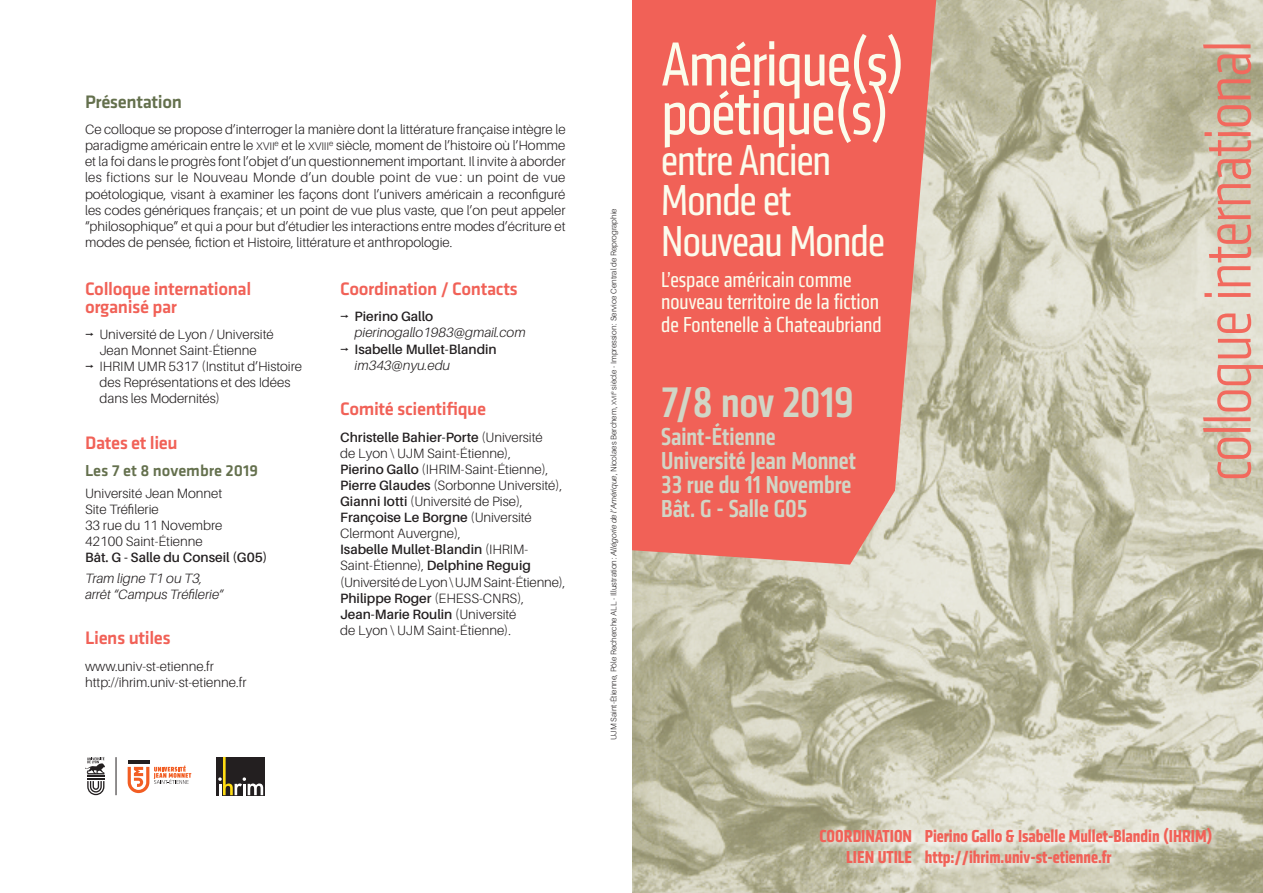
<style>
.page{position:relative;width:1263px;height:893px;background:#fff}
.page>*{position:absolute;margin:0;border:0;box-sizing:border-box;transform-origin:0 0}
.t1{font:300 condensed 68.4px "Klavika";letter-spacing:-.02em;color:#f2695d}
.t2{font:condensed 64.5px/48.8px "Klavika";letter-spacing:-.02em;color:#fbfcec}
.t3{font:condensed 45px/40.5px "Klavika";letter-spacing:-.02em;color:#fbfcec}
.t4{font:500 condensed 44.4px "Klavika";color:#d1d6c6}
.t5{font:500 condensed 25.5px "Klavika";color:#d1d6c6}
.t6{font:condensed 22.5px/22.5px "Klavika";color:#fbfcec}
.seance{font:500 18.75px "Klavika";letter-spacing:-.02em;color:#f16157}
.seance-2{font:500 18.75px "Klavika";letter-spacing:-.02em;color:#64704d}
.t7{font:700 condensed 18px "Klavika";color:#f16157}
.texte_courant{font:500 16.5px "Klavika";color:#64704d}
.texte_courant-2{font:300 13.5px/16px "Aileron";color:#231f20}
.resume{font:300 13.5px/16px "Aileron";color:#231f20;text-align:justify}
.texte_courant-3{font:600 13.5px/16px "Aileron";color:#231f20}
.texte_courant-4{font:italic 300 13.5px/16px "Aileron";color:#231f20}
.t8{font:300 8.1px "Aileron";color:#231f20}
.s1{font-size:10.95px}
.s2{font-family:"Interstate"}
.s3{font-weight:600}
.s4{font-family:"Interstate";font-style:normal}
.s5{font-weight:600;font-style:normal}
.s6{font-family:"Interstate";font-weight:300}
.s7{font-weight:300;font-style:italic}
.s8{font-weight:300}
.s9{font-style:italic}
.s10{font-size:6.75px}
</style>
<div class="page">
<img style="left:632px;top:0;width:631px;height:893px">
<svg style="left:632px;top:0;width:304px;height:565px;background:#ee6b60"></svg>
<div style="left:819px;top:826px;width:400px;height:48px;background:#fff;opacity:.75"></div>
<svg style="left:85px;top:757px;width:20px;height:38px"></svg>
<hr style="left:116px;top:757px;width:1px;height:38px;background:#231f20">
<hr style="left:128px;top:761px;width:21px;height:3px;background:#231f20">
<svg style="left:128px;top:766px;width:63px;height:27px"></svg>
<svg style="left:217px;top:757px;width:48px;height:38px"></svg>
<svg style="left:218px;top:757px;width:45px;height:38px;background:#524c3c"></svg>
<p class="seance-2" style="left:85px;top:89px;width:98px">Présentation</p>
<p class="resume" style="left:85px;top:122px;width:482px">Ce colloque se propose d’interroger la manière dont la littérature française intègre le paradigme américain entre le <span class="s1">XVII</span><sup>e</sup> et le <span class="s1">XVIII</span><sup>e</sup> siècle, moment de l’histoire où l’Homme et la foi dans le progrès font l’objet d’un questionnement important. Il invite à aborder les fictions sur le Nouveau Monde d’un double point de vue : un point de vue poétologique, visant à examiner les façons dont l’univers américain a reconfiguré les codes génériques français ; et un point de vue plus vaste, que l’on peut appeler “philosophique” et qui a pour but d’étudier les interactions entre modes d’écriture et modes de pensée, fiction et Histoire, littérature et anthropologie.</p>
<p class="seance" style="left:85px;top:276px;width:168px">Colloque international</p>
<p class="seance" style="left:85px;top:294px;width:94px">organisé par</p>
<p class="texte_courant-2" style="left:85px;top:327px;width:190px;text-align:center"><span class="s2">¬</span> Université de Lyon / Université<br>Jean Monnet Saint-Étienne</p>
<p class="texte_courant-2" style="left:99px;top:359px;width:204px;text-indent:-14px"><span class="s2">¬</span> IHRIM UMR 5317 (Institut d’Histoire des Représentations et des Idées dans les Modernités)</p>
<p class="seance" style="left:85px;top:430px;width:94px">Dates et lieu</p>
<p class="texte_courant" style="left:85px;top:459px;width:174px">Les 7 et 8 novembre 2019</p>
<p class="texte_courant-2" style="left:85px;top:485px;width:184px">Université Jean Monnet<br>Site Tréfilerie<br>33 rue du 11 Novembre<br>42100 Saint-Étienne<br><span class="s3">Bât. G - Salle du Conseil (G05)</span></p>
<p class="texte_courant-4" style="left:85px;top:570px;width:140px">Tram ligne T1 ou T3, arrêt “Campus Tréfilerie”</p>
<p class="seance" style="left:85px;top:625px;width:87px">Liens utiles</p>
<p class="texte_courant-2" style="left:85px;top:658px;width:163px">www.univ-st-etienne.fr http://ihrim.univ-st-etienne.fr</p>
<p class="seance" style="left:340px;top:276px;width:179px">Coordination / Contacts</p>
<p class="texte_courant-4" style="left:355px;top:309px;width:173px;text-indent:-14px"><span class="s4">¬</span> <span class="s5">Pierino Gallo </span>pierinogallo1983@gmail.com</p>
<p class="texte_courant-3" style="left:355px;top:341px;width:144px;text-indent:-14px"><span class="s6">¬</span> Isabelle Mullet-Blandin <span class="s7">im343@nyu.edu</span></p>
<p class="seance" style="left:340px;top:396px;width:147px">Comité scientifique</p>
<p class="texte_courant-2" style="left:340px;top:429px;width:224px"><span class="s3">Christelle Bahier-Porte</span> (Université<br>de Lyon \ UJM Saint-Étienne),<br><span class="s3">Pierino Gallo</span> (IHRIM-Saint-Étienne), <span class="s3">Pierre Glaudes</span> (Sorbonne Université), <span class="s3">Gianni Iotti</span> (Université de Pise), <span class="s3">Françoise Le Borgne</span> (Université Clermont Auvergne),</p>
<p class="texte_courant-3" style="left:340px;top:542px;width:192px">Isabelle Mullet-Blandin <span class="s8">(IHRIM-<br>Saint-Étienne),</span> Delphine Reguig</p>
<p class="texte_courant-2" style="left:340px;top:574px;width:227px">(Université de Lyon \ UJM Saint-Étienne),</p>
<p class="texte_courant-2" style="left:340px;top:590px;width:185px"><span class="s3">Philippe Roger</span> (EHESS-CNRS),<br><span class="s3">Jean-Marie Roulin</span> (Université de Lyon \ UJM Saint-Étienne).</p>
<p class="t8" style="left:609px;top:740px;width:533px;rotate:-90deg">UJM Saint-Étienne, Pôle Recherche ALL - Illustration: <span class="s9">Allégorie de l’Amérique</span>, Nicolaes Berchem, <span class="s10">XVII</span><sup>e</sup> siècle - Impression: Service Central de Reprographie</p>
<p class="t2" style="left:661px;top:40px;width:245px">Amérique(s) poétique(s)</p>
<p class="t3" style="left:661px;top:140px;width:225px">entre Ancien<br>Monde et<br>Nouveau Monde</p>
<p class="t6" style="left:661px;top:268px;width:222px">L’espace américain comme nouveau territoire de la fiction de Fontenelle à Chateaubriand</p>
<p class="t4" style="left:661px;top:374px;width:194px">7/8 nov 2019</p>
<p class="t5" style="left:661px;top:421px;width:116px">Saint-Étienne</p>
<p class="t5" style="left:661px;top:445px;width:196px">Université Jean Monnet</p>
<p class="t5" style="left:661px;top:469px;width:191px">33 rue du 11 Novembre</p>
<p class="t5" style="left:661px;top:493px;width:148px">Bât. G - Salle G05</p>
<p class="t1" style="left:1190px;top:481px;width:442px;rotate:-90deg">colloque international</p>
<p class="t7" style="left:819px;top:825px;width:394px">COORDINATION Pierino Gallo &amp; Isabelle Mullet-Blandin (IHRIM)</p>
<p class="t7" style="left:846px;top:846px;width:267px">LIEN UTILE http://ihrim.univ-st-etienne.fr</p>
</div>
